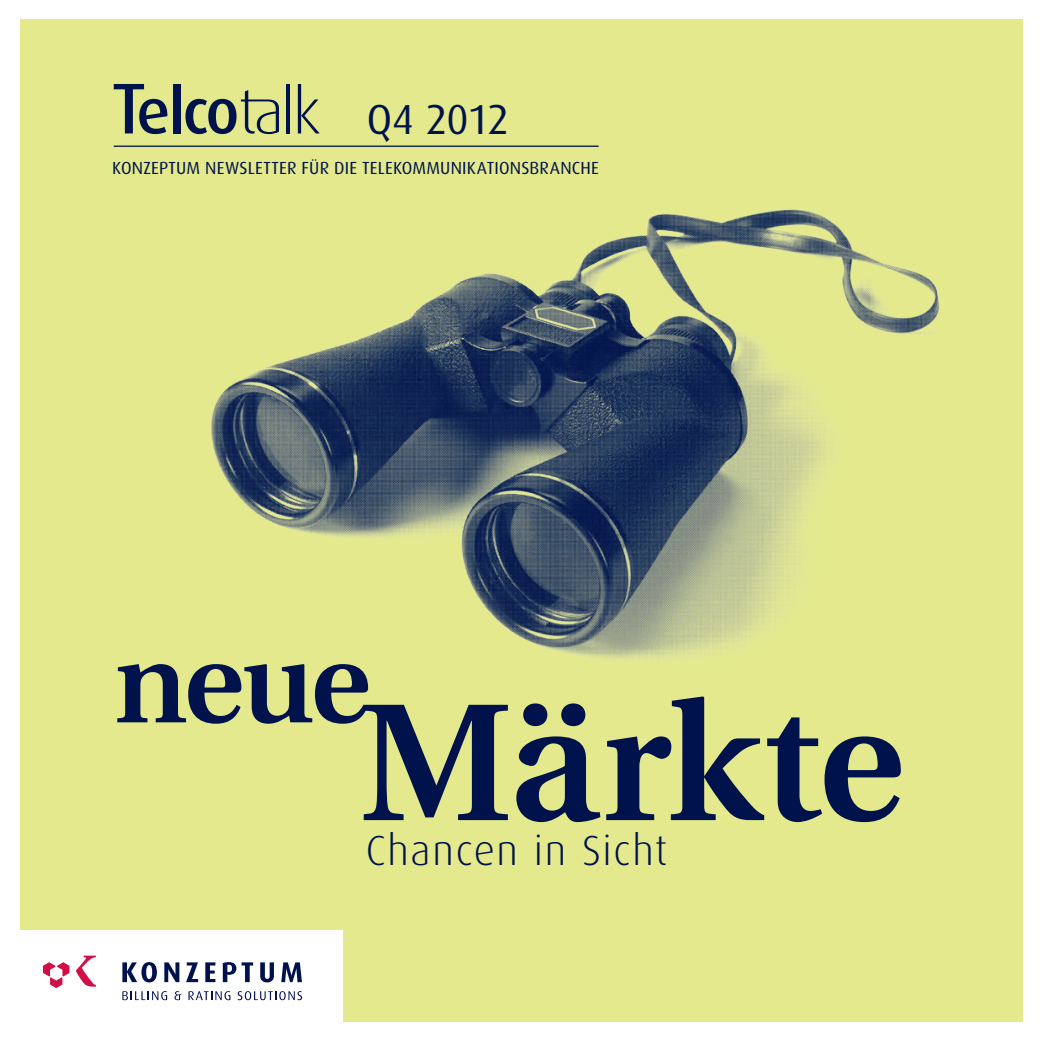
<style>
.page{position:relative;width:1042px;height:1042px;background:#fff}
.page>*{position:absolute;margin:0;border:0;box-sizing:border-box;transform-origin:0 0}
.t1{font:600 166.6px "Utopia";letter-spacing:-.025em;color:#00124c}
.t2{font:600 116.02px "Utopia";color:#00124c}
.t3{font:300 42px "Dax OT";letter-spacing:.035em;color:#00124c}
.t4{font:42px "Dax OT";letter-spacing:-.03em;color:#00124c}
.t5{font:17.5px "Dax OT";letter-spacing:.015em;color:#00124c}
</style>
<div class="page">
<div style="left:20px;top:20px;width:1002px;height:1002px;background:#e3e98c"></div>
<img style="left:211px;top:209px;width:729px;height:453px">
<div style="left:0;top:931px;width:342px;height:101px;background:#fff"></div>
<svg style="left:43px;top:962px;width:26px;height:26px"></svg>
<svg style="left:76px;top:955px;width:20px;height:31px"></svg>
<svg style="left:122px;top:962px;width:35px;height:20px"></svg>
<svg style="left:164px;top:962px;width:15px;height:20px"></svg>
<svg style="left:186px;top:962px;width:12px;height:20px"></svg>
<svg style="left:205px;top:962px;width:10px;height:20px"></svg>
<svg style="left:223px;top:962px;width:13px;height:20px"></svg>
<svg style="left:242px;top:962px;width:11px;height:20px"></svg>
<svg style="left:260px;top:962px;width:14px;height:20px"></svg>
<svg style="left:281px;top:962px;width:21px;height:20px"></svg>
<svg style="left:122px;top:991px;width:45px;height:9px"></svg>
<svg style="left:174px;top:991px;width:7px;height:9px"></svg>
<svg style="left:188px;top:991px;width:42px;height:9px"></svg>
<svg style="left:238px;top:991px;width:64px;height:9px"></svg>
<hr style="left:114px;top:146px;width:484px;height:1px;background:#00124c">
<hr style="left:286px;top:84px;width:4px;height:49px;background:#00124c">
<svg style="left:298px;top:84px;width:22px;height:49px"></svg>
<svg style="left:114px;top:84px;width:53px;height:50px"></svg>
<div style="left:173px;top:84px;width:8px;height:49px;background:#00124c"></div>
<svg style="left:185px;top:90px;width:94px;height:44px"></svg>
<h3 class="t4" style="left:367px;top:79px;width:144px">Q4 2012</h3>
<p class="t5" style="left:112px;top:151px;width:488px">KONZEPTUM NEWSLETTER FÜR DIE TELEKOMMUNIKATIONSBRANCHE</p>
<h2 class="t2" style="left:114px;top:617px;width:258px">neue</h2>
<h1 class="t1" style="left:359px;top:669px;width:546px">Märkte</h1>
<h3 class="t3" style="left:366px;top:810px;width:303px">Chancen in Sicht</h3>
</div>
